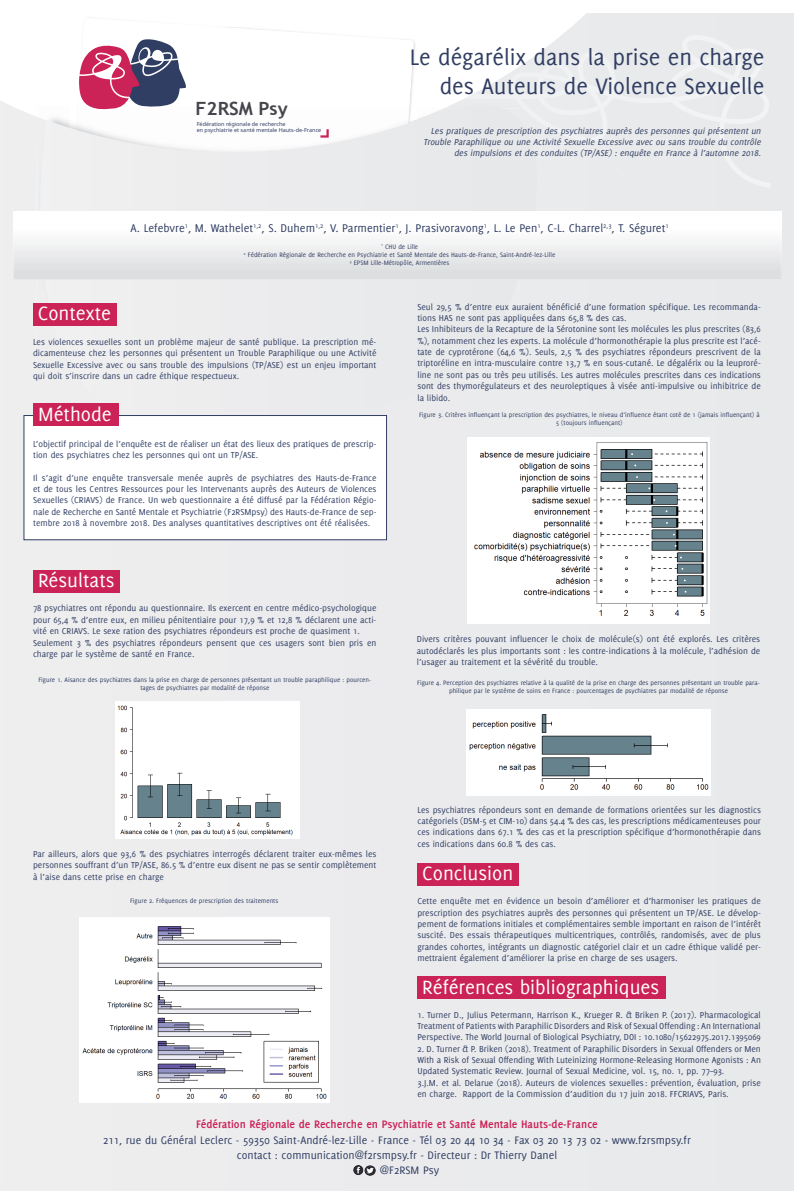
<style>
.page{position:relative;width:794px;height:1191px;background:#fff}
.page>*{position:absolute;margin:0;border:0;box-sizing:border-box;transform-origin:0 0}
.t1{font:24.5px/29.4px "Delicious";color:#303e63;text-align:right}
.t2{font:21px "Delicious";color:#fff}
.t3{font:700 18.27px "Trebuchet MS";color:#46454b}
.t4{font:12.25px "Delicious";color:#303e63}
.t5{font:11.9px "Delicious";color:#303e63}
.t6{font:700 11.9px "Delicious";color:#cb2257}
.t7{font:9.45px/11.3px "Delicious";color:#303e63;text-align:justify}
.t8{font:italic 9.45px/11.3px "Delicious";color:#303e63;text-align:right}
.t9{font:7px/8.4px "Delicious";color:#303e63;text-align:center}
.t10{font:5.49px/6.4px "Noto Sans";color:#303e63}
</style>
<div class="page">
<div style="left:0;top:13px;width:794px;height:1178px;background:#ebebed"></div>
<svg style="left:0;top:13px;width:751px;height:141px"></svg>
<img style="left:70px;top:16px;width:24px;height:46px">
<img style="left:94px;top:16px;width:323px;height:11px">
<img style="left:414px;top:38px;width:3px;height:12px">
<img style="left:414px;top:50px;width:3px;height:55px">
<img style="left:70px;top:62px;width:8px;height:43px">
<img style="left:36px;top:330px;width:4px;height:49px">
<img style="left:36px;top:293px;width:4px;height:37px">
<img style="left:36px;top:117px;width:4px;height:176px">
<svg style="left:40px;top:105px;width:559px;height:458px"></svg>
<svg style="left:320px;top:129px;width:9px;height:9px"></svg>
<svg style="left:78px;top:18px;width:336px;height:93px"></svg>
<svg style="left:457px;top:35px;width:313px;height:153px"></svg>
<svg style="left:14px;top:211px;width:767px;height:69px"></svg>
<div style="left:24px;top:415px;width:363px;height:125px;background:#fff;border:1px solid #303e63"></div>
<div style="left:33px;top:303px;width:83px;height:22px;background:#cb2257"></div>
<div style="left:33px;top:403px;width:86px;height:23px;background:#cb2257"></div>
<div style="left:33px;top:569px;width:87px;height:23px;background:#cb2257"></div>
<div style="left:417px;top:862px;width:102px;height:23px;background:#cb2257"></div>
<div style="left:417px;top:976px;width:248px;height:23px;background:#cb2257"></div>
<svg style="left:352px;top:1164px;width:24px;height:12px"></svg>
<img style="left:115px;top:701px;width:185px;height:137px">
<img style="left:79px;top:918px;width:251px;height:184px">
<img style="left:468px;top:437px;width:241px;height:186px">
<img style="left:466px;top:709px;width:245px;height:87px">
<h3 class="t3" style="left:196px;top:97px;width:94px">F2RSM Psy</h3>
<p class="t10" style="left:197px;top:121px;width:126px">Fédération régionale de recherche<br>en psychiatrie et santé mentale Hauts-de-France</p>
<h1 class="t1" style="left:410px;top:42px;width:356px">Le dégarélix dans la prise en charge des Auteurs de Violence Sexuelle</h1>
<p class="t8" style="left:423px;top:125px;width:340px">Les pratiques de prescription des psychiatres auprès des personnes qui présentent un<br>Trouble Paraphilique ou une Activité Sexuelle Excessive avec ou sans trouble du contrôle des impulsions et des conduites (TP/ASE) : enquête en France à l’automne 2018.</p>
<p class="t4" style="left:131px;top:221px;width:539px">A. Lefebvre<sup>1</sup>, M. Wathelet<sup>1,2</sup>, S. Duhem<sup>1,2</sup>, V. Parmentier<sup>1</sup>, J. Prasivoravong<sup>1</sup>, L. Le Pen<sup>1</sup>, C-L. Charrel<sup>2,3</sup>, T. Séguret<sup>1</sup></p>
<p class="t9" style="left:244px;top:242px;width:313px"><sup>1</sup> CHU de Lille<br><sup>2</sup> Fédération Régionale de Recherche en Psychiatrie et Santé Mentale des Hauts-de-France, Saint-André-lez-Lille<br><sup>3</sup> EPSM Lille-Métropôle, Armentières</p>
<h2 class="t2" style="left:38px;top:302px;width:75px">Contexte</h2>
<p class="t7" style="left:33px;top:336px;width:345px">Les violences sexuelles sont un problème majeur de santé publique. La prescription mé&shy;dicamenteuse chez les personnes qui présentent un Trouble Paraphilique ou une Activité Sexuelle Excessive avec ou sans trouble des impulsions (TP/ASE) est un enjeu important qui doit s’inscrire dans un cadre éthique respectueux.</p>
<h2 class="t2" style="left:38px;top:402px;width:75px">Méthode</h2>
<p class="t7" style="left:33px;top:437px;width:345px">L’objectif principal de l’enquête est de réaliser un état des lieux des pratiques de prescrip&shy;tion des psychiatres chez les personnes qui ont un TP/ASE.</p>
<p class="t7" style="left:33px;top:472px;width:345px">Il s’agit d’une enquête transversale menée auprès de psychiatres des Hauts-de-France et de tous les Centres Ressources pour les Intervenants auprès des Auteurs de Violences Sexuelles (CRIAVS) de France. Un web questionnaire a été diffusé par la Fédération Régio&shy;nale de Recherche en Santé Mentale et Psychiatrie (F2RSMpsy) des Hauts-de-France de sep&shy;tembre 2018 à novembre 2018. Des analyses quantitatives descriptives ont été réalisées.</p>
<h2 class="t2" style="left:38px;top:568px;width:78px">Résultats</h2>
<p class="t7" style="left:33px;top:602px;width:345px;text-align:left">78 psychiatres ont répondu au questionnaire. Ils exercent en centre médico-psychologique pour 65,4 % d’entre eux, en milieu pénitentiaire pour 17,9 % et 12,8 % déclarent une acti&shy;vité en CRIAVS. Le sexe ration des psychiatres répondeurs est proche de quasiment 1.<br>Seulement 3 % des psychiatres répondeurs pensent que ces usagers sont bien pris en charge par le système de santé en France.</p>
<p class="t7" style="left:417px;top:301px;width:345px;text-align:left">Seul 29,5 % d’entre eux auraient bénéficié d’une formation spécifique. Les recommanda&shy;tions HAS ne sont pas appliquées dans 65,8 % des cas.<br>Les Inhibiteurs de la Recapture de la Sérotonine sont les molécules les plus prescrites (83,6 %), notamment chez les experts. La molécule d’hormonothérapie la plus prescrite est l’acé&shy;tate de cyprotérone (64,6 %). Seuls, 2,5 % des psychiatres répondeurs prescrivent de la triptoréline en intra-musculaire contre 13,7 % en sous-cutané. Le dégalérix ou la leuproré&shy;line ne sont pas ou très peu utilisés. Les autres molécules prescrites dans ces indications sont des thymorégulateurs et des neuroleptiques à visée anti-impulsive ou inhibitrice de la libido.</p>
<p class="t9" style="left:419px;top:410px;width:342px">Figure 3. Critères influençant la prescription des psychiatres, le niveau d’influence étant coté de 1 (jamais influençant) à<br>5 (toujours influençant)</p>
<p class="t7" style="left:417px;top:633px;width:345px">Divers critères pouvant influencer le choix de molécule(s) ont été explorés. Les critères autodéclarés les plus importants sont : les contre-indications à la molécule, l’adhésion de l’usager au traitement et la sévérité du trouble.</p>
<p class="t9" style="left:38px;top:675px;width:334px">Figure 1. Aisance des psychiatres dans la prise en charge de personnes présentant un trouble paraphilique : pourcen&shy;tages de psychiatres par modalité de réponse</p>
<p class="t9" style="left:417px;top:678px;width:344px">Figure 4. Perception des psychiatres relative à la qualité de la prise en charge des personnes présentant un trouble para&shy;philique par le système de soins en France : pourcentages de psychiatres par modalité de réponse</p>
<p class="t7" style="left:33px;top:848px;width:345px">Par ailleurs, alors que 93,6 % des psychiatres interrogés déclarent traiter eux-mêmes les personnes souffrant d’un TP/ASE, 86.5 % d’entre eux disent ne pas se sentir complètement à l’aise dans cette prise en charge</p>
<p class="t9" style="left:130px;top:896px;width:150px">Figure 2. Fréquences de prescription des traitements</p>
<p class="t7" style="left:417px;top:804px;width:345px">Les psychiatres répondeurs sont en demande de formations orientées sur les diagnostics catégoriels (DSM-5 et CIM-10) dans 54.4 % des cas, les prescriptions médicamenteuses pour ces indications dans 67.1 % des cas et la prescription spécifique d’hormonothérapie dans ces indications dans 60.8 % des cas.</p>
<h2 class="t2" style="left:422px;top:861px;width:93px">Conclusion</h2>
<p class="t7" style="left:417px;top:895px;width:345px">Cette enquête met en évidence un besoin d’améliorer et d’harmoniser les pratiques de prescription des psychiatres auprès des personnes qui présentent un TP/ASE. Le dévelop&shy;pement de formations initiales et complémentaires semble important en raison de l’intérêt suscité. Des essais thérapeutiques multicentriques, contrôlés, randomisés, avec de plus grandes cohortes, intégrants un diagnostic catégoriel clair et un cadre éthique validé per&shy;mettraient également d’améliorer la prise en charge de ses usagers.</p>
<h2 class="t2" style="left:422px;top:975px;width:238px">Références bibliographiques</h2>
<p class="t7" style="left:417px;top:1008px;width:345px">1. Turner D., Julius Petermann, Harrison K., Krueger R. &amp; Briken P. (2017). Pharmacological Treatment of Patients with Paraphilic Disorders and Risk of Sexual Offending : An International Perspective. The World Journal of Biological Psychiatry, DOI : 10.1080/15622975.2017.1395069</p>
<p class="t7" style="left:417px;top:1042px;width:345px;text-align:left">2. D. Turner &amp; P. Briken (2018). Treatment of Paraphilic Disorders in Sexual Offenders or Men With a Risk of Sexual Offending With Luteinizing Hormone-Releasing Hormone Agonists : An Updated Systematic Review. Journal of Sexual Medicine, vol. 15, no. 1, pp. 77–93.<br>3.J.M. et al. Delarue (2018). Auteurs de violences sexuelles : prévention, évaluation, prise en charge. Rapport de la Commission d’audition du 17 juin 2018. FFCRIAVS, Paris.</p>
<p class="t6" style="left:196px;top:1117px;width:403px">Fédération Régionale de Recherche en Psychiatrie et Santé Mentale Hauts-de-France</p>
<p class="t5" style="left:103px;top:1133px;width:589px">211, rue du Général Leclerc - 59350 Saint-André-lez-Lille - France - Tél 03 20 44 10 34 - Fax 03 20 13 73 02 - www.f2rsmpsy.fr</p>
<p class="t5" style="left:237px;top:1148px;width:322px">contact : communication@f2rsmpsy.fr - Directeur : Dr Thierry Danel</p>
<p class="t5" style="left:380px;top:1163px;width:61px">@F2RSM Psy</p>
</div>
